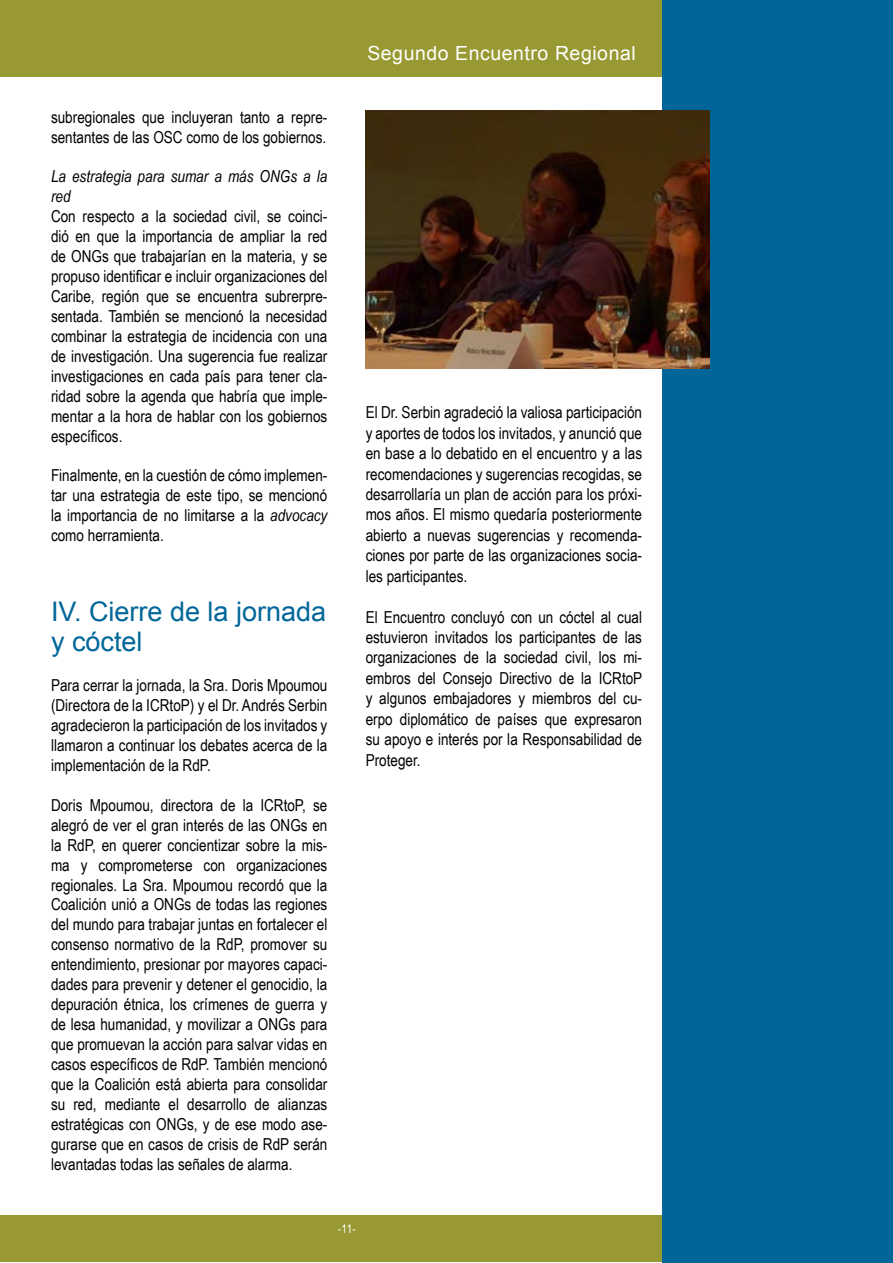
<style>
.page{position:relative;width:893px;height:1263px;background:#fff}
.page>*{position:absolute;margin:0;border:0;box-sizing:border-box;transform-origin:0 0}
.t1{font:27px/30.2px "Arial";color:#069}
.t2{font:19.5px "Arial";letter-spacing:.03em;color:#fff}
.t3{font:16.5px/20px "Arial Narrow";color:#000;text-align:justify}
.t4{font:italic 16.5px/20px "Arial Narrow";color:#000}
.t5{font:12px "Arial Narrow";color:#fff}
.s1{font-style:italic}
</style>
<div class="page">
<div style="left:0;top:1215px;width:675px;height:47px;background:#993"></div>
<div style="left:0;top:0;width:680px;height:76px;background:#993"></div>
<div style="left:662px;top:0;width:231px;height:1263px;background:#069"></div>
<img style="left:366px;top:111px;width:343px;height:257px">
<p class="t3" style="left:51px;top:106px;width:278px">subregionales que incluyeran tanto a repre&shy;sentantes de las OSC como de los gobiernos.</p>
<p class="t4" style="left:51px;top:166px;width:278px">La estrategia para sumar a más ONGs a la red</p>
<p class="t3" style="left:51px;top:206px;width:278px">Con respecto a la sociedad civil, se coinci&shy;dió en que la importancia de ampliar la red de ONGs que trabajarían en la materia, y se propuso identificar e incluir organizaciones del Caribe, región que se encuentra subrerpre&shy;sentada. También se mencionó la necesidad combinar la estrategia de incidencia con una de investigación. Una sugerencia fue realizar investigaciones en cada país para tener cla&shy;ridad sobre la agenda que habría que imple&shy;mentar a la hora de hablar con los gobiernos específicos.</p>
<p class="t3" style="left:51px;top:465px;width:278px">Finalmente, en la cuestión de cómo implemen&shy;tar una estrategia de este tipo, se mencionó la importancia de no limitarse a la <span class="s1">advocacy </span>como herramienta.</p>
<h1 class="t1" style="left:51px;top:597px;width:277px">IV. Cierre de la jornada y cóctel</h1>
<p class="t3" style="left:51px;top:675px;width:278px">Para cerrar la jornada, la Sra. Doris Mpoumou (Directora de la ICRtoP) y el Dr. Andrés Serbin agradecieron la participación de los invitados y llamaron a continuar los debates acerca de la implementación de la RdP.</p>
<p class="t3" style="left:51px;top:794px;width:278px">Doris Mpoumou, directora de la ICRtoP, se alegró de ver el gran interés de las ONGs en la RdP, en querer concientizar sobre la mis&shy;ma y comprometerse con organizaciones regionales. La Sra. Mpoumou recordó que la Coalición unió a ONGs de todas las regiones del mundo para trabajar juntas en fortalecer el consenso normativo de la RdP, promover su entendimiento, presionar por mayores capaci&shy;dades para prevenir y detener el genocidio, la depuración étnica, los crímenes de guerra y de lesa humanidad, y movilizar a ONGs para que promuevan la acción para salvar vidas en casos específicos de RdP. También mencionó que la Coalición está abierta para consolidar su red, mediante el desarrollo de alianzas estratégicas con ONGs, y de ese modo ase&shy;gurarse que en casos de crisis de RdP serán levantadas todas las señales de alarma.</p>
<p class="t2" style="left:367px;top:40px;width:270px">Segundo Encuentro Regional</p>
<p class="t3" style="left:366px;top:402px;width:278px;line-height:20.4px">El Dr. Serbin agradeció la valiosa participación y aportes de todos los invitados, y anunció que en base a lo debatido en el encuentro y a las recomendaciones y sugerencias recogidas, se desarrollaría un plan de acción para los próxi&shy;mos años. El mismo quedaría posteriormente abierto a nuevas sugerencias y recomenda&shy;ciones por parte de las organizaciones socia&shy;les participantes.</p>
<p class="t3" style="left:366px;top:606px;width:278px;line-height:20.4px">El Encuentro concluyó con un cóctel al cual estuvieron invitados los participantes de las organizaciones de la sociedad civil, los mi&shy;embros del Consejo Directivo de la ICRtoP y algunos embajadores y miembros del cu&shy;erpo diplomático de países que expresaron su apoyo e interés por la Responsabilidad de Proteger.</p>
<p class="t5" style="left:338px;top:1220px;width:19px">-11-</p>
</div>
